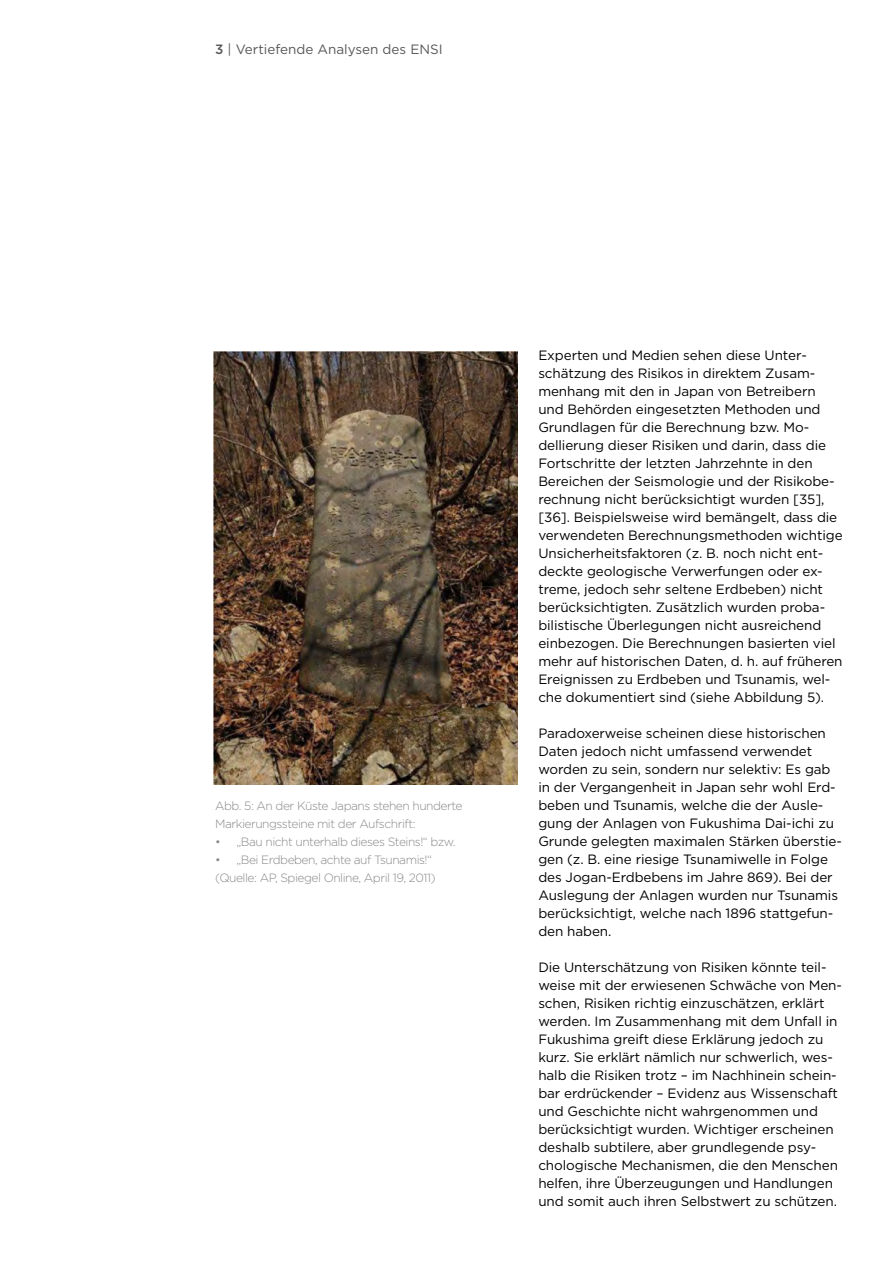
<style>
.page{position:relative;width:893px;height:1263px;background:#fff}
.page>*{position:absolute;margin:0;border:0;box-sizing:border-box;transform-origin:0 0}
.t1{font:13.5px/18px "Gotham HTF";letter-spacing:-.01em;color:#000}
.t2{font:13.5px "Gotham HTF";color:#58585a}
.t3{font:300 12px/18px "Gotham HTF";letter-spacing:-.04em;color:#87888a}
.s1{font-weight:500}
</style>
<div class="page">
<img style="left:213px;top:351px;width:304px;height:433px">
<p class="t2" style="left:215px;top:41px;width:229px"><span class="s1">3</span> | Vertiefende Analysen des ENSI</p>
<p class="t3" style="left:215px;top:797px;width:249px">Abb. 5: An der Küste Japans stehen hunderte<br>Markierungssteine mit der Aufschrift:</p>
<p class="t3" style="left:215px;top:833px;width:242px">• „Bau nicht unterhalb dieses Steins!“ bzw.</p>
<p class="t3" style="left:215px;top:851px;width:222px">• „Bei Erdbeben, achte auf Tsunamis!“ (Quelle: AP, Spiegel Online, April 19, 2011)</p>
<p class="t1" style="left:538px;top:346px;width:306px">Experten und Medien sehen diese Unter&shy;schätzung des Risikos in direktem Zusam&shy;menhang mit den in Japan von Betreibern und Behörden eingesetzten Methoden und Grundlagen für die Berechnung bzw. Mo&shy;dellierung dieser Risiken und darin, dass die Fortschritte der letzten Jahrzehnte in den Bereichen der Seismologie und der Risikobe&shy;rechnung nicht berücksichtigt wurden [35], [36]. Beispielsweise wird bemängelt, dass die verwendeten Berechnungsmethoden wichtige Unsicherheitsfaktoren (z. B. noch nicht ent&shy;deckte geologische Verwerfungen oder ex&shy;treme, jedoch sehr seltene Erdbeben) nicht berücksichtigten. Zusätzlich wurden proba&shy;bilistische Überlegungen nicht ausreichend einbezogen. Die Berechnungen basierten viel mehr auf historischen Daten, d. h. auf früheren Ereignissen zu Erdbeben und Tsunamis, wel&shy;che dokumentiert sind (siehe Abbildung 5).</p>
<p class="t1" style="left:538px;top:724px;width:305px">Paradoxerweise scheinen diese historischen Daten jedoch nicht umfassend verwendet worden zu sein, sondern nur selektiv: Es gab in der Vergangenheit in Japan sehr wohl Erd&shy;beben und Tsunamis, welche die der Ausle&shy;gung der Anlagen von Fukushima Dai-ichi zu Grunde gelegten maximalen Stärken überstie&shy;gen (z. B. eine riesige Tsunamiwelle in Folge des Jogan-Erdbebens im Jahre 869). Bei der Auslegung der Anlagen wurden nur Tsunamis berücksichtigt, welche nach 1896 stattgefun&shy;den haben.</p>
<p class="t1" style="left:538px;top:958px;width:305px">Die Unterschätzung von Risiken könnte teil&shy;weise mit der erwiesenen Schwäche von Men&shy;schen, Risiken richtig einzuschätzen, erklärt werden. Im Zusammenhang mit dem Unfall in Fukushima greift diese Erklärung jedoch zu kurz. Sie erklärt nämlich nur schwerlich, wes&shy;halb die Risiken trotz – im Nachhinein schein&shy;bar erdrückender – Evidenz aus Wissenschaft und Geschichte nicht wahrgenommen und berücksichtigt wurden. Wichtiger erscheinen deshalb subtilere, aber grundlegende psy&shy;chologische Mechanismen, die den Menschen helfen, ihre Überzeugungen und Handlungen und somit auch ihren Selbstwert zu schützen.</p>
</div>
